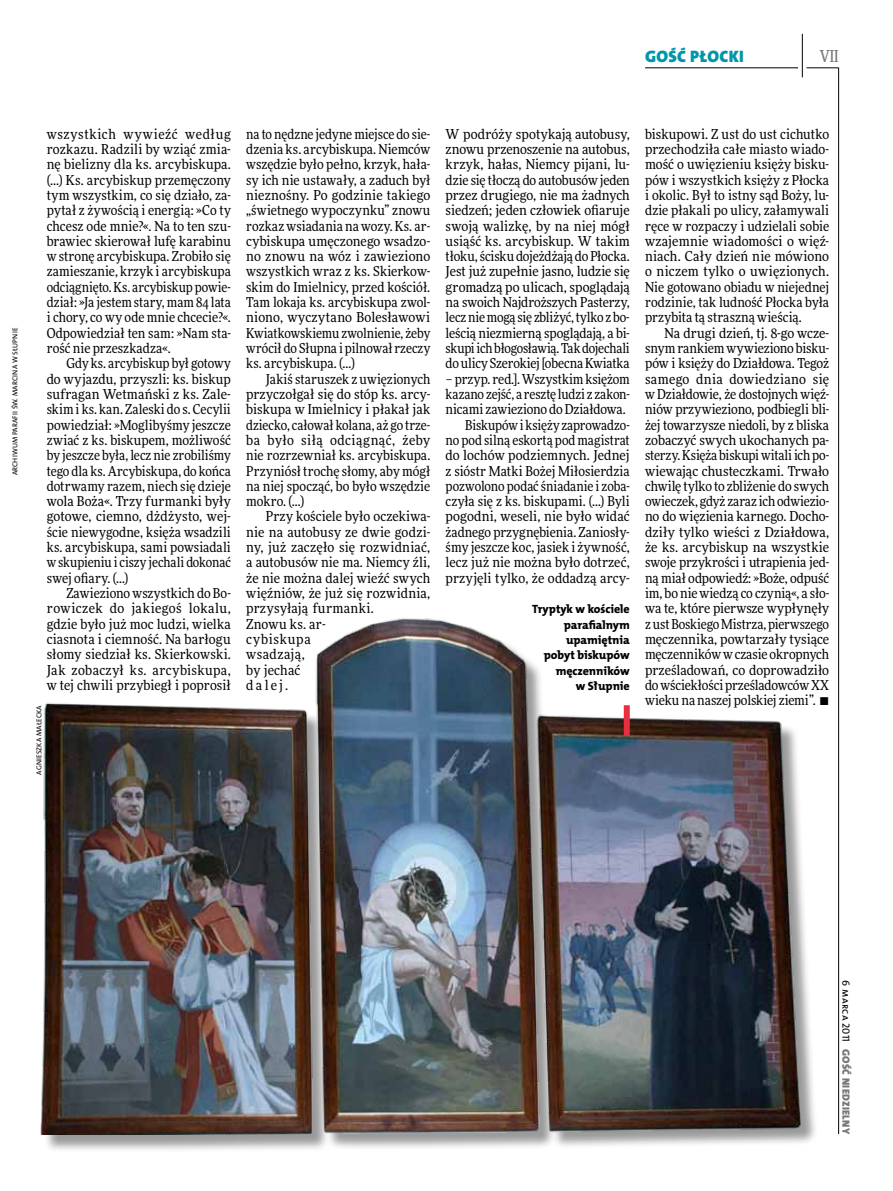
<style>
.page{position:relative;width:893px;height:1191px;background:#fff}
.page>*{position:absolute;margin:0;border:0;box-sizing:border-box;transform-origin:0 0}
.t1{font:16.65px "The Mix HP9 Blk";letter-spacing:.02em;color:#0096aa}
.t2{font:500 16.5px "Freeday Narrow";color:#787779;scale:.9 1}
.t3{font:13.65px/15.3px "Freeday Narrow News";letter-spacing:.005em;color:#000;text-align:justify}
.t4{font:12px/15.3px "The Mix HP8 Ex Bld";letter-spacing:-.005em;color:#000;text-align:right}
.t5{font:10.5px "The Mix HP9 Blk";letter-spacing:.025em;color:#787779}
.t6{font:10.5px "The Mix HP5 Plain";color:#000}
.t7{font:7.2px "The Mix HP5 Plain";letter-spacing:.015em;color:#000}
</style>
<div class="page">
<hr style="left:806px;top:68px;width:33px;height:1px;background:#000">
<hr style="left:645px;top:68px;width:153px;height:1px;background:#000">
<hr style="left:838px;top:68px;width:1px;height:1066px;background:#000">
<hr style="left:802px;top:34px;width:1px;height:43px;background:#000">
<div style="left:42px;top:620px;width:776px;height:531px;background:#000;opacity:.4"></div>
<img style="left:40px;top:618px;width:778px;height:516px">
<div style="left:624px;top:705px;width:6px;height:31px;background:#e92f3f"></div>
<p class="t1" style="left:645px;top:46px;width:100px">GOŚĆ PŁOCKI</p>
<p class="t2" style="left:820px;top:46px;width:22px">VII</p>
<p class="t7" style="left:10px;top:475px;width:149px;rotate:-90deg">Archiwum parafii św. Marcina w Słupnie</p>
<p class="t3" style="left:47px;top:126px;width:186px">wszystkich wywieźć według rozkazu. Radzili by wziąć zmia&shy;nę bielizny dla ks. arcybiskupa. (…) Ks. arcybiskup przemęczony tym wszystkim, co się działo, za&shy;pytał z żywością i energią: »Co ty chcesz ode mnie?«. Na to ten szu&shy;brawiec skierował lufę karabinu w stronę arcybiskupa. Zrobiło się zamieszanie, krzyk i arcybiskupa odciągnięto. Ks. arcybiskup powie&shy;dział: »Ja jestem stary, mam 84 lata i chory, co wy ode mnie chcecie?«.<br>Odpowiedział ten sam: »Nam sta&shy;rość nie przeszkadza«.</p>
<p class="t3" style="left:47px;top:356px;width:186px;text-indent:20px">Gdy ks. arcybiskup był gotowy do wyjazdu, przyszli: ks. biskup sufragan Wetmański z ks. Zale&shy;skim i ks. kan. Zaleski do s. Cecylii powiedział: »Moglibyśmy jeszcze zwiać z ks. biskupem, możliwość by jeszcze była, lecz nie zrobiliśmy tego dla ks. Arcybiskupa, do końca dotrwamy razem, niech się dzieje wola Boża«. Trzy furmanki były gotowe, ciemno, dżdżysto, wej&shy;ście niewygodne, księża wsadzili ks. arcybiskupa, sami powsiadali w skupieniu i ciszy jechali dokonać swej ofiary. (…)</p>
<p class="t3" style="left:47px;top:585px;width:186px;text-indent:20px">Zawieziono wszystkich do Bo&shy;rowiczek do jakiegoś lokalu, gdzie było już moc ludzi, wielka ciasnota i ciemność. Na barłogu słomy siedział ks. Skierkowski.<br>Jak zobaczył ks. arcybiskupa, w tej chwili przybiegł i poprosił</p>
<p class="t7" style="left:34px;top:775px;width:71px;rotate:-90deg">Agnieszka Małecka</p>
<p class="t3" style="left:246px;top:126px;width:186px">na to nędzne jedyne miejsce do sie&shy;dzenia ks. arcybiskupa. Niemców wszędzie było pełno, krzyk, hała&shy;sy ich nie ustawały, a zaduch był nieznośny. Po godzinie takiego „świetnego wypoczynku” znowu rozkaz wsiadania na wozy. Ks. ar&shy;cybiskupa umęczonego wsadzo&shy;no znowu na wóz i zawieziono wszystkich wraz z ks. Skierkow&shy;skim do Imielnicy, przed kościół.<br>Tam lokaja ks. arcybiskupa zwol&shy;niono, wyczytano Bolesławowi Kwiatkowskiemu zwolnienie, żeby wrócił do Słupna i pilnował rzeczy ks. arcybiskupa. (…)</p>
<p class="t3" style="left:246px;top:371px;width:186px;text-indent:20px">Jakiś staruszek z uwięzionych przyczołgał się do stóp ks. arcy&shy;biskupa w Imielnicy i płakał jak dziecko, całował kolana, aż go trze&shy;ba było siłą odciągnąć, żeby nie rozrzewniał ks. arcybiskupa.<br>Przyniósł trochę słomy, aby mógł na niej spocząć, bo było wszędzie mokro. (…)</p>
<p class="t3" style="left:246px;top:509px;width:186px;text-align:left;text-indent:20px">Przy kościele było oczekiwa&shy;nie na autobusy ze dwie godzi&shy;ny, już zaczęło się rozwidniać, a autobusów nie ma. Niemcy źli, że nie można dalej wieźć swych więźniów, że już się rozwidnia, przysyłają furmanki.<br>Znowu ks. ar-<br>cybiskupa<br>wsadzają,<br>by jechać<br>dalej.</p>
<p class="t3" style="left:446px;top:126px;width:186px">W podróży spotykają autobusy, znowu przenoszenie na autobus, krzyk, hałas, Niemcy pijani, lu&shy;dzie się tłoczą do autobusów jeden przez drugiego, nie ma żadnych siedzeń; jeden człowiek ofiaruje swoją walizkę, by na niej mógł usiąść ks. arcybiskup. W takim tłoku, ścisku dojeżdżają do Płocka.<br>Jest już zupełnie jasno, ludzie się gromadzą po ulicach, spoglądają na swoich Najdroższych Pasterzy, lecz nie mogą się zbliżyć, tylko z bo&shy;leścią niezmierną spoglądają, a bi&shy;skupi ich błogosławią. Tak dojechali do ulicy Szerokiej [obecna Kwiatka</p>
<p class="t3" style="left:446px;top:371px;width:186px;text-align:right">– przyp. red.]. Wszystkim księżom kazano zejść, a resztę ludzi z zakon&shy;nicami zawieziono do Działdowa.<br>Biskupów i księży zaprowadzo-<br>no pod silną eskortą pod magistrat do lochów podziemnych. Jednej z sióstr Matki Bożej Miłosierdzia pozwolono podać śniadanie i zoba&shy;czyła się z ks. biskupami. (…) Byli pogodni, weseli, nie było widać żadnego przygnębienia. Zaniosły&shy;śmy jeszcze koc, jasiek i żywność, lecz już nie można było dotrzeć, przyjęli tylko, że oddadzą arcy-</p>
<p class="t4" style="left:532px;top:602px;width:99px">Tryptyk w kościele parafialnym upamiętnia pobyt biskupów męczenników<br>w Słupnie</p>
<p class="t3" style="left:645px;top:126px;width:186px">biskupowi. Z ust do ust cichutko przechodziła całe miasto wiado&shy;mość o uwięzieniu księży bisku&shy;pów i wszystkich księży z Płocka i okolic. Był to istny sąd Boży, lu&shy;dzie płakali po ulicy, załamywali ręce w rozpaczy i udzielali sobie wzajemnie wiadomości o więź&shy;niach. Cały dzień nie mówiono o niczem tylko o uwięzionych.<br>Nie gotowano obiadu w niejednej rodzinie, tak ludność Płocka była przybita tą straszną wieścią.</p>
<p class="t3" style="left:645px;top:325px;width:186px;text-indent:20px">Na drugi dzień, tj. 8-go wcze&shy;snym rankiem wywieziono bisku&shy;pów i księży do Działdowa. Tegoż samego dnia dowiedziano się w Działdowie, że dostojnych więź&shy;niów przywieziono, podbiegli bli&shy;żej towarzysze niedoli, by z bliska zobaczyć swych ukochanych pa&shy;sterzy. Księża biskupi witali ich po&shy;wiewając chusteczkami. Trwało chwilę tylko to zbliżenie do swych owieczek, gdyż zaraz ich odwiezio&shy;no do więzienia karnego. Docho&shy;dziły tylko wieści z Działdowa, że ks. arcybiskup na wszystkie swoje przykrości i utrapienia jed&shy;ną miał odpowiedź: »Boże, odpuść im, bo nie wiedzą co czynią«, a sło&shy;wa te, które pierwsze wypłynęły z ust Boskiego Mistrza, pierwszego męczennika, powtarzały tysiące męczenników w czasie okropnych prześladowań, co doprowadziło do wściekłości prześladowców XX wieku na naszej polskiej ziemi”. •</p>
<p class="t6" style="left:853px;top:980px;width:63px;rotate:90deg">6 marca 2011</p>
<p class="t5" style="left:853px;top:1049px;width:86px;rotate:90deg">GOŚĆ NIEDZIELNY</p>
</div>
